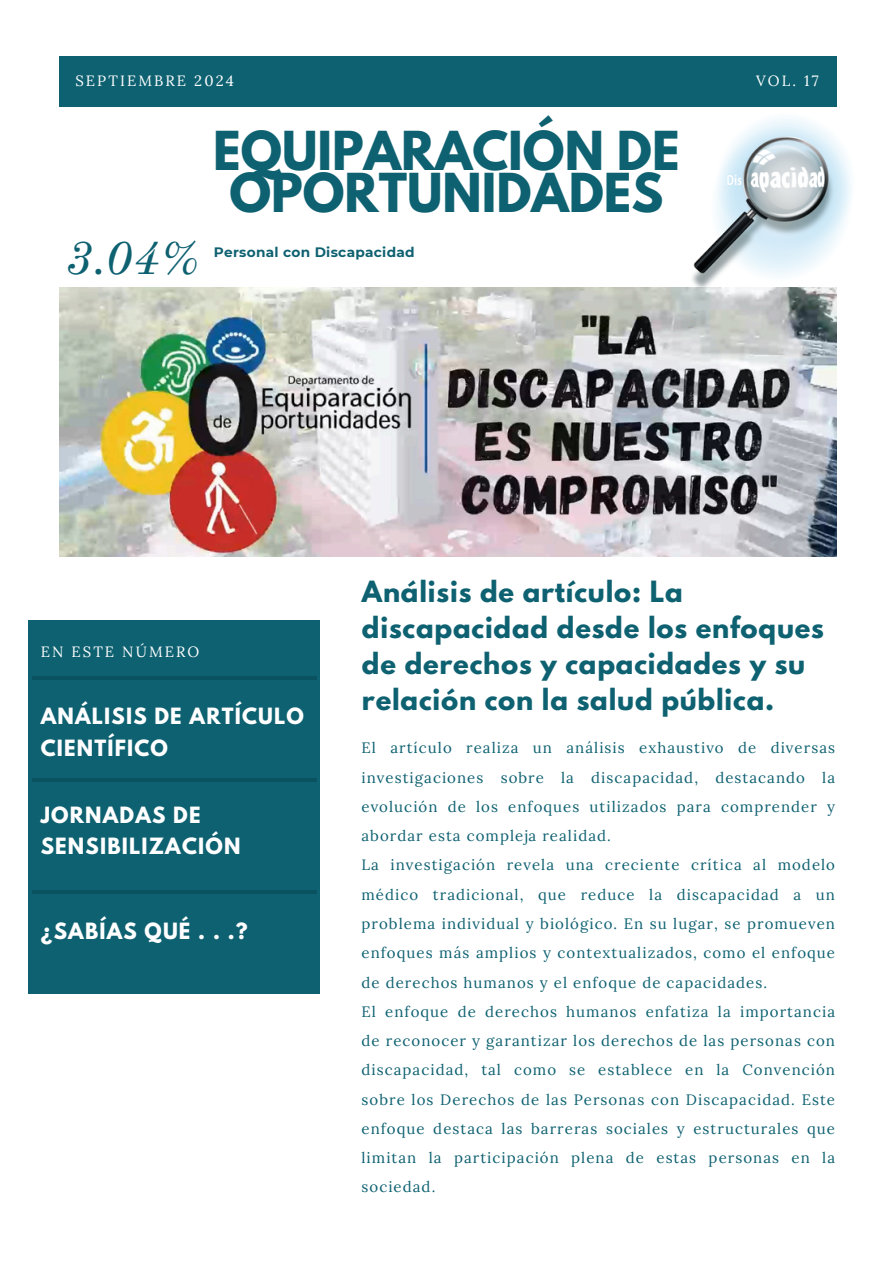
<style>
.page{position:relative;width:894px;height:1264px;background:#fff}
.page>*{position:absolute;margin:0;border:0;box-sizing:border-box;transform-origin:0 0}
.t1{font:700 47.55px/42.8px "League Spartan";color:#0e6171;text-align:center}
.t2{font:italic 46.35px "Old Standard";color:#0e6171}
.t3{font:700 25.95px/36px "League Spartan";letter-spacing:.03em;color:#0e6171}
.t4{font:700 19.8px/31.5px "League Spartan";letter-spacing:.06em;color:#fff}
.t5{font:15px/29.2px "Lora";letter-spacing:.07em;color:#0e6171;text-align:justify}
.t6{font:14.85px "Lora";letter-spacing:.14em;color:#fff}
.t7{font:700 13.65px "Montserrat";letter-spacing:.02em;color:#0e6171}
</style>
<div class="page">
<div style="left:59px;top:56px;width:776px;height:51px;background:#0e6171"></div>
<div style="left:29px;top:620px;width:290px;height:373px;background:#0e6171"></div>
<hr style="left:32px;top:676px;width:285px;height:3px;background:#000">
<hr style="left:32px;top:778px;width:285px;height:3px;background:#000">
<svg style="left:32px;top:890px;width:285px;height:3px"></svg>
<img style="left:60px;top:287px;width:776px;height:269px">
<img style="left:673px;top:82px;width:178px;height:249px">
<h2 class="t6" style="left:75px;top:71px;width:160px">SEPTIEMBRE 2024</h2>
<p class="t6" style="left:755px;top:71px;width:64px">VOL. 17</p>
<h5 class="t1" style="left:213px;top:135px;width:468px">EQUIPARACIÓN DE<br>OPORTUNIDADES</h5>
<p class="t2" style="left:66px;top:229px;width:135px">3.04%</p>
<p class="t7" style="left:214px;top:243px;width:202px">Personal con Discapacidad</p>
<p class="t6" style="left:41px;top:642px;width:160px">EN ESTE NÚMERO</p>
<p class="t4" style="left:41px;top:703px;width:265px">ANÁLISIS DE ARTÍCULO<br>CIENTÍFICO</p>
<h5 class="t4" style="left:41px;top:801px;width:201px">JORNADAS DE<br>SENSIBILIZACIÓN</h5>
<h5 class="t4" style="left:41px;top:917px;width:208px">¿SABÍAS QUÉ . . .?</h5>
<h3 class="t3" style="left:362px;top:577px;width:463px">Análisis de artículo: La discapacidad desde los enfoques de derechos y capacidades y su relación con la salud pública.</h3>
<h4 class="t5" style="left:361px;top:733px;width:475px">El artículo realiza un análisis exhaustivo de diversas investigaciones sobre la discapacidad, destacando la evolución de los enfoques utilizados para comprender y abordar esta compleja realidad.</h4>
<h4 class="t5" style="left:361px;top:850px;width:475px">La investigación revela una creciente crítica al modelo médico tradicional, que reduce la discapacidad a un problema individual y biológico. En su lugar, se promueven enfoques más amplios y contextualizados, como el enfoque de derechos humanos y el enfoque de capacidades.</h4>
<h4 class="t5" style="left:361px;top:996px;width:475px">El enfoque de derechos humanos enfatiza la importancia de reconocer y garantizar los derechos de las personas con discapacidad, tal como se establece en la Convención sobre los Derechos de las Personas con Discapacidad. Este enfoque destaca las barreras sociales y estructurales que limitan la participación plena de estas personas en la sociedad.</h4>
</div>
